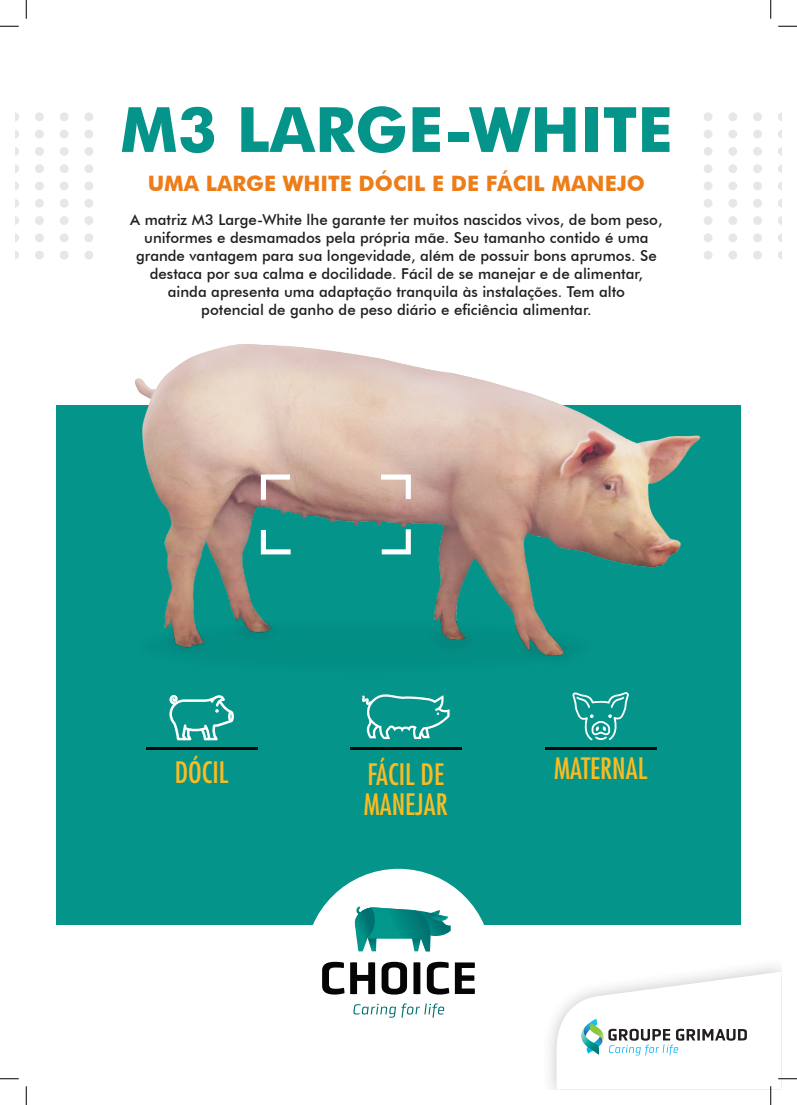
<style>
.page{position:relative;width:797px;height:1105px;background:#fff}
.page>*{position:absolute;margin:0;border:0;box-sizing:border-box;transform-origin:0 0}
.t1{font:700 62.5px "Futura BT";color:#04948a}
.t2{font:condensed 28.75px/30px "Futura Std";color:#fbbb21}
.t3{font:700 21.25px "Futura BT";color:#ed7d19}
.t4{font:500 15px/18px "Futura BT";color:#231f20;text-align:center}
</style>
<div class="page">
<div style="left:56px;top:405px;width:684px;height:684px;background:#04948a"></div>
<div style="left:16px;top:925px;width:765px;height:164px;background:#fff"></div>
<div style="left:541px;top:957px;width:240px;height:132px;background:#231f20;opacity:.26"></div>
<div style="left:305px;top:869px;width:187px;height:186px;background:#fff;border-radius:50%"></div>
<svg style="left:322px;top:962px;width:22px;height:32px"></svg>
<svg style="left:350px;top:962px;width:25px;height:32px"></svg>
<svg style="left:381px;top:962px;width:26px;height:32px"></svg>
<svg style="left:413px;top:962px;width:7px;height:32px"></svg>
<svg style="left:427px;top:962px;width:22px;height:32px"></svg>
<svg style="left:455px;top:962px;width:20px;height:32px"></svg>
<svg style="left:353px;top:1003px;width:91px;height:15px"></svg>
<svg style="left:354px;top:906px;width:96px;height:45px"></svg>
<svg style="left:16px;top:112px;width:765px;height:148px"></svg>
<hr style="left:146px;top:748px;width:111px;height:2px;background:#040504">
<svg style="left:169px;top:695px;width:65px;height:45px"></svg>
<hr style="left:545px;top:748px;width:111px;height:2px;background:#040504">
<svg style="left:572px;top:692px;width:57px;height:48px"></svg>
<hr style="left:350px;top:748px;width:111px;height:2px;background:#040504">
<svg style="left:362px;top:694px;width:87px;height:45px"></svg>
<img style="left:135px;top:344px;width:566px;height:313px">
<svg style="left:261px;top:474px;width:150px;height:80px"></svg>
<svg style="left:0;top:25px;width:19px;height:2px"></svg>
<svg style="left:778px;top:25px;width:19px;height:2px"></svg>
<svg style="left:0;top:1078px;width:19px;height:1px"></svg>
<svg style="left:25px;top:0;width:2px;height:19px"></svg>
<svg style="left:25px;top:1086px;width:2px;height:19px"></svg>
<svg style="left:770px;top:0;width:1px;height:19px"></svg>
<svg style="left:556px;top:971px;width:241px;height:134px"></svg>
<p class="t1" style="left:120px;top:92px;width:554px">M3 LARGE-WHITE</p>
<p class="t3" style="left:148px;top:171px;width:499px">UMA LARGE WHITE DÓCIL E DE FÁCIL MANEJO</p>
<p class="t4" style="left:130px;top:210px;width:534px">A matriz M3 Large-White lhe garante ter muitos nascidos vivos, de bom peso, uniformes e desmamados pela própria mãe. Seu tamanho contido é uma</p>
<p class="t4" style="left:136px;top:246px;width:522px">grande vantagem para sua longevidade, além de possuir bons aprumos. Se destaca por sua calma e docilidade. Fácil de se manejar e de alimentar,</p>
<p class="t4" style="left:168px;top:282px;width:459px">ainda apresenta uma adaptação tranquila às instalações. Tem alto</p>
<p class="t4" style="left:201px;top:300px;width:392px">potencial de ganho de peso diário e eficiência alimentar.</p>
<p class="t2" style="left:175px;top:757px;width:55px">DÓCIL</p>
<p class="t2" style="left:363px;top:759px;width:86px">FÁCIL DE<br>MANEJAR</p>
<p class="t2" style="left:554px;top:753px;width:95px">MATERNAL</p>
</div>
